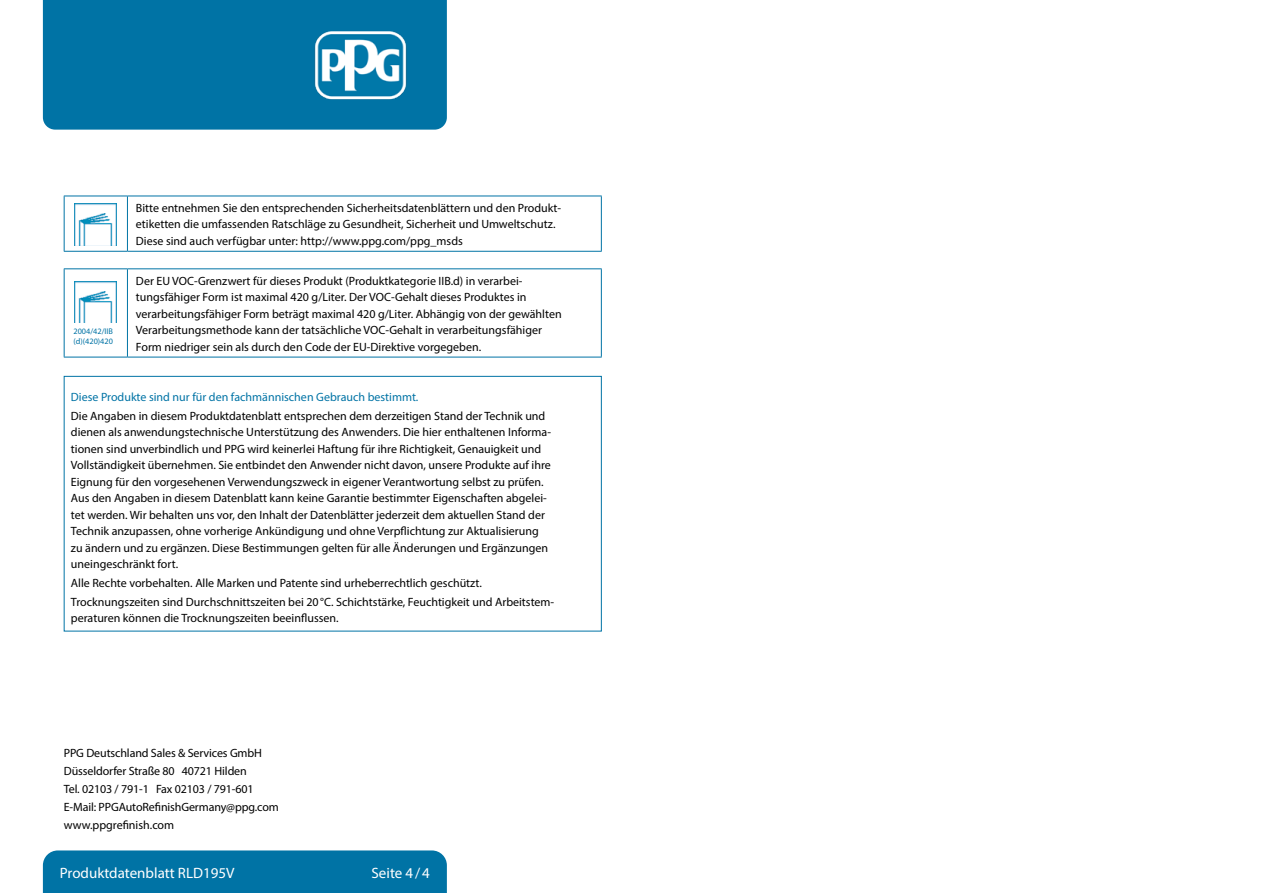
<style>
.page{position:relative;width:1263px;height:893px;background:#fff}
.page>*{position:absolute;margin:0;border:0;box-sizing:border-box;transform-origin:0 0}
.t1{font:15px "Myriad Pro";color:#fff}
.t2{font:12px/16.5px "Myriad Pro";color:#000}
.t3{font:12px "Myriad Pro";color:#0073a5}
.t4{font:8.25px/9.9px "Myriad Pro";color:#0073a5}
</style>
<div class="page">
<div style="left:43px;top:850px;width:404px;height:43px;background:#0073a5"></div>
<div style="left:43px;top:0;width:404px;height:130px;background:#0073a5"></div>
<img style="left:283px;top:1px;width:155px;height:129px">
<hr style="left:64px;top:269px;width:1px;height:88px;background:#0073a5">
<hr style="left:64px;top:268px;width:63px;height:1px;background:#0073a5">
<hr style="left:127px;top:268px;width:475px;height:1px;background:#0073a5">
<hr style="left:127px;top:269px;width:1px;height:88px;background:#0073a5">
<hr style="left:601px;top:269px;width:1px;height:88px;background:#0073a5">
<hr style="left:64px;top:357px;width:63px;height:1px;background:#0073a5">
<hr style="left:127px;top:357px;width:475px;height:1px;background:#0073a5">
<div style="left:64px;top:376px;width:538px;height:255px;border:1px solid #0073a5"></div>
<hr style="left:64px;top:196px;width:1px;height:55px;background:#0073a5">
<hr style="left:64px;top:196px;width:63px;height:1px;background:#0073a5">
<hr style="left:127px;top:196px;width:475px;height:1px;background:#0073a5">
<hr style="left:127px;top:196px;width:1px;height:55px;background:#0073a5">
<hr style="left:601px;top:196px;width:1px;height:55px;background:#0073a5">
<hr style="left:64px;top:251px;width:63px;height:1px;background:#0073a5">
<hr style="left:127px;top:251px;width:475px;height:1px;background:#0073a5">
<img style="left:74px;top:204px;width:43px;height:42px">
<img style="left:74px;top:282px;width:43px;height:41px">
<p class="t2" style="left:136px;top:199px;width:426px">Bitte entnehmen Sie den entsprechenden Sicherheitsdatenblättern und den Produkt&shy;etiketten die umfassenden Ratschläge zu Gesundheit, Sicherheit und Umweltschutz.<br>Diese sind auch verfügbar unter: http://www.ppg.com/ppg_msds</p>
<p class="t2" style="left:136px;top:272px;width:427px">Der EU VOC-Grenzwert für dieses Produkt (Produktkategorie IIB.d) in verarbei&shy;tungsfähiger Form ist maximal 420 g/Liter. Der VOC-Gehalt dieses Produktes in verarbeitungsfähiger Form beträgt maximal 420 g/Liter. Abhängig von der gewählten Verarbeitungsmethode kann der tatsächliche VOC-Gehalt in verarbeitungsfähiger Form niedriger sein als durch den Code der EU-Direktive vorgegeben.</p>
<p class="t3" style="left:71px;top:390px;width:349px">Diese Produkte sind nur für den fachmännischen Gebrauch bestimmt.</p>
<p class="t2" style="left:71px;top:407px;width:482px">Die Angaben in diesem Produktdatenblatt entsprechen dem derzeitigen Stand der Technik und dienen als anwendungstechnische Unterstützung des Anwenders. Die hier enthaltenen Informa&shy;tionen sind unverbindlich und PPG wird keinerlei Haftung für ihre Richtigkeit, Genauigkeit und Vollständigkeit übernehmen. Sie entbindet den Anwender nicht davon, unsere Produkte auf ihre Eignung für den vorgesehenen Verwendungszweck in eigener Verantwortung selbst zu prüfen.<br>Aus den Angaben in diesem Datenblatt kann keine Garantie bestimmter Eigenschaften abgelei&shy;tet werden. Wir behalten uns vor, den Inhalt der Datenblätter jederzeit dem aktuellen Stand der Technik anzupassen, ohne vorherige Ankündigung und ohne Verpflichtung zur Aktualisierung zu ändern und zu ergänzen. Diese Bestimmungen gelten für alle Änderungen und Ergänzungen uneingeschränkt fort.</p>
<p class="t2" style="left:71px;top:574px;width:485px;line-height:18.6px">Alle Rechte vorbehalten. Alle Marken und Patente sind urheberrechtlich geschützt.<br>Trocknungszeiten sind Durchschnittszeiten bei 20°C. Schichtstärke, Feuchtigkeit und Arbeitstem-</p>
<p class="t2" style="left:71px;top:610px;width:269px">peraturen können die Trocknungszeiten beeinflussen.</p>
<p class="t4" style="left:74px;top:326px;width:41px">2004/42/IIB (d)(420)420</p>
<p class="t2" style="left:64px;top:744px;width:217px;line-height:18px">PPG Deutschland Sales &amp; Services GmbH Düsseldorfer Straße 80 40721 Hilden<br>Tel. 02103 / 791-1 Fax 02103 / 791-601<br>E-Mail: PPGAutoRefinishGermany@ppg.com www.ppgrefinish.com</p>
<p class="t1" style="left:60px;top:864px;width:176px">Produktdatenblatt RLD195V</p>
<p class="t1" style="left:371px;top:864px;width:60px">Seite 4/4</p>
</div>
